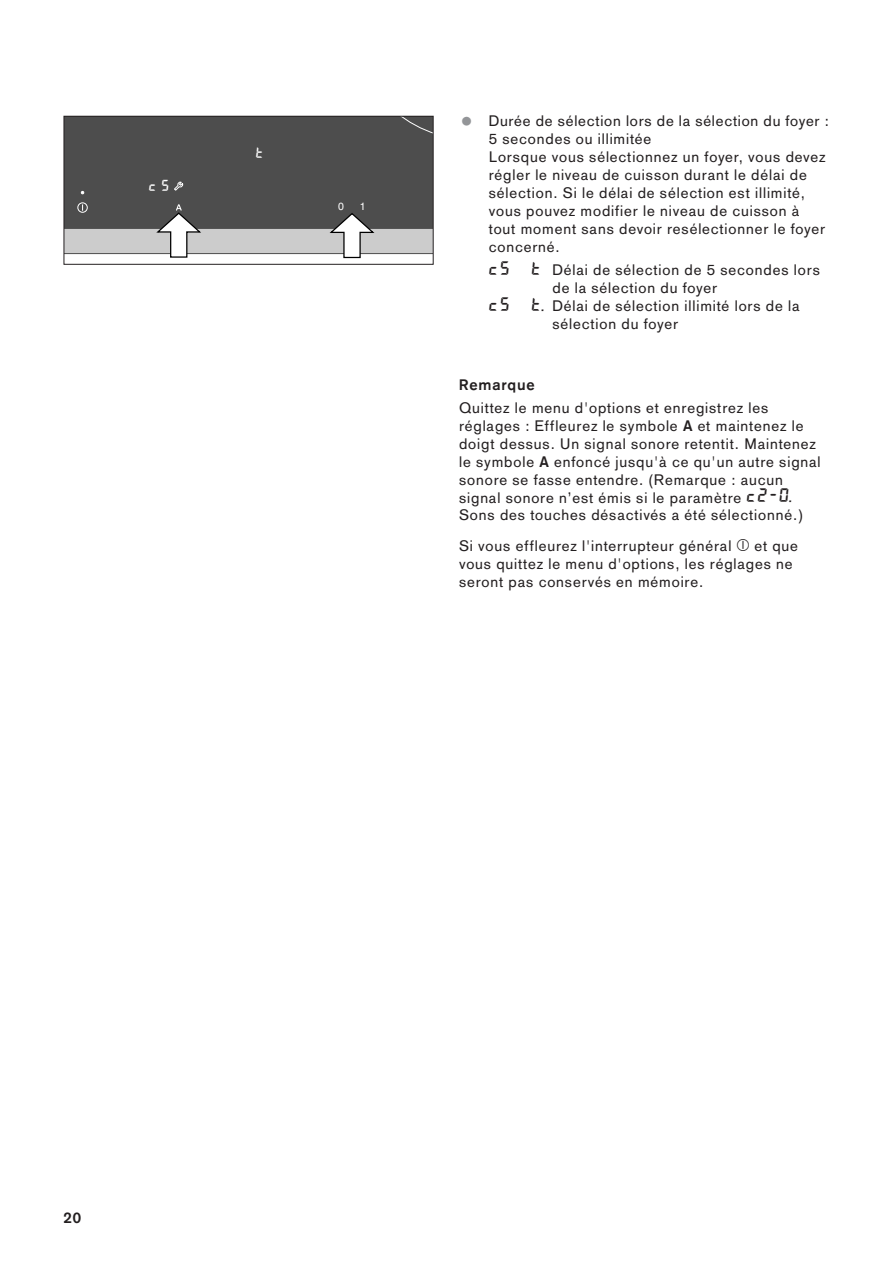
<style>
.page{position:relative;width:893px;height:1263px;background:#fff}
.page>*{position:absolute;margin:0;border:0;box-sizing:border-box;transform-origin:0 0}
.t1{font:15px/18px "Gaggenau";letter-spacing:.06em;color:#231f20}
.t2{font:700 15px "Gaggenau";letter-spacing:.055em;color:#231f20}
.t3{font:14.7px "Liquid Crystal+FUMTME";color:#fff}
.t4{font:10.5px "Helvetica+TEEOZA";color:#fff}
.s1{font-size:30px;color:#939598}
.s2{font-family:"Liquid Crystal";font-size:18px}
.s3{font-weight:700}
.s4{font-family:"SE Wascher"}
</style>
<div class="page">
<svg style="left:66px;top:118px;width:365px;height:141px;background:#6a6a6a"></svg>
<div style="left:64px;top:116px;width:369px;height:149px;border:1px solid #231f20"></div>
<p class="t3" style="left:149px;top:180px;width:22px">c 5</p>
<p class="t3" style="left:256px;top:146px;width:10px">t</p>
<p class="t4" style="left:338px;top:200px;width:7px">0</p>
<p class="t4" style="left:360px;top:200px;width:7px">1</p>
<p class="t1" style="left:489px;top:114px;width:341px;text-indent:-30px"><span class="s1">•</span> Durée de sélection lors de la sélection du foyer :<br>5 secondes ou illimitée<br>Lorsque vous sélectionnez un foyer, vous devez régler le niveau de cuisson durant le délai de sélection. Si le délai de sélection est illimité, vous pouvez modifier le niveau de cuisson à tout moment sans devoir resélectionner le foyer concerné.</p>
<p class="t1" style="left:489px;top:262px;width:332px"><span class="s2">c5 t</span> Délai de sélection de 5 secondes lors</p>
<p class="t1" style="left:552px;top:280px;width:166px">de la sélection du foyer</p>
<p class="t1" style="left:489px;top:298px;width:312px"><span class="s2">c5 t.</span> Délai de sélection illimité lors de la</p>
<p class="t1" style="left:552px;top:316px;width:127px">sélection du foyer</p>
<p class="t2" style="left:459px;top:380px;width:77px">Remarque</p>
<p class="t1" style="left:459px;top:400px;width:363px">Quittez le menu d'options et enregistrez les réglages : Effleurez le symbole <span class="s3">A</span> et maintenez le doigt dessus. Un signal sonore retentit. Maintenez le symbole <span class="s3">A</span> enfoncé jusqu'à ce qu'un autre signal sonore se fasse entendre. (Remarque : aucun signal sonore n’est émis si le paramètre <span class="s2">c2-0.<br></span>Sons des touches désactivés a été sélectionné.)</p>
<p class="t1" style="left:459px;top:539px;width:340px">Si vous effleurez l'interrupteur général <span class="s4">l</span> et que vous quittez le menu d'options, les réglages ne seront pas conservés en mémoire.</p>
<p class="t2" style="left:64px;top:1213px;width:19px">20</p>
</div>
